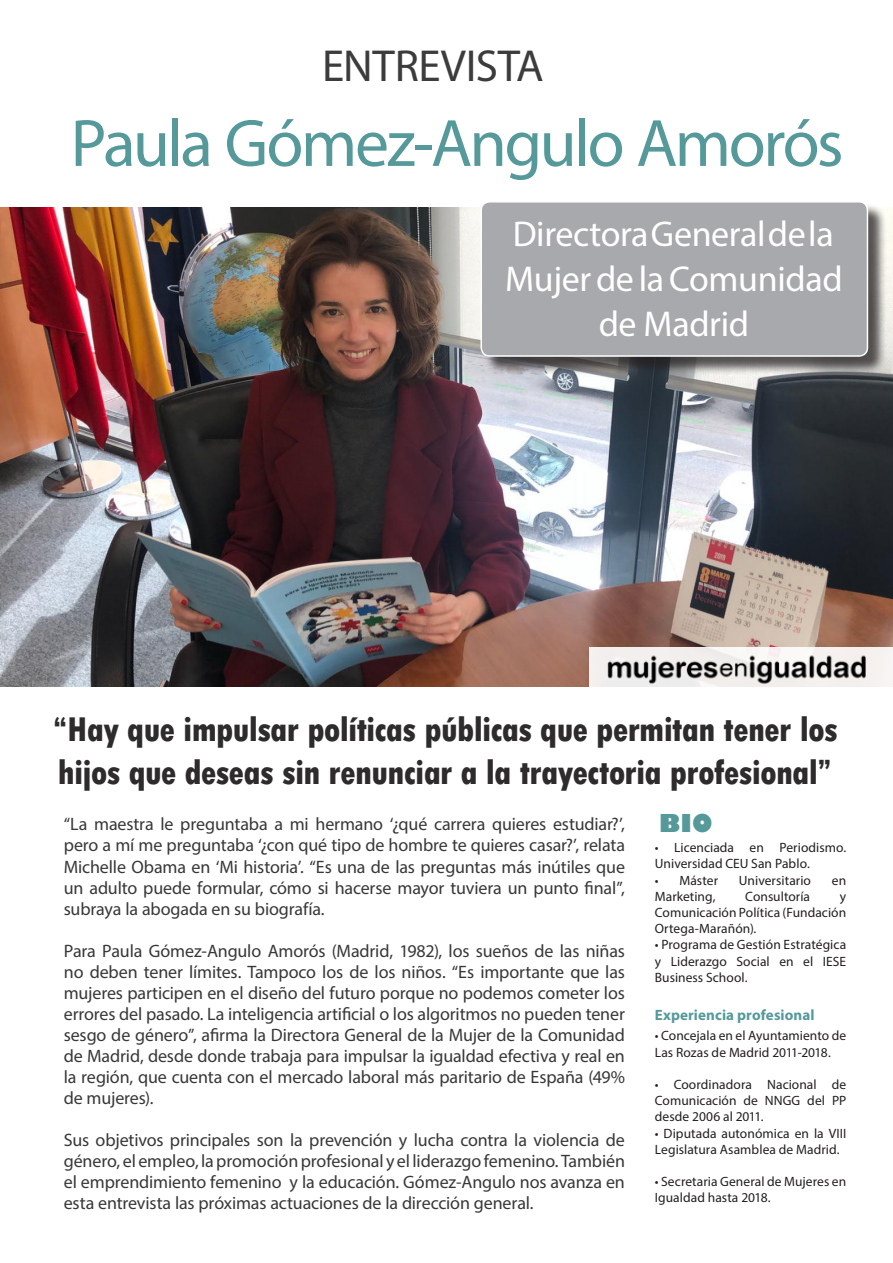
<style>
.page{position:relative;width:893px;height:1263px;background:#fff}
.page>*{position:absolute;margin:0;border:0;box-sizing:border-box;transform-origin:0 0}
.t1{font:67.5px "Myriad Pro";letter-spacing:-.04em;color:#55999b}
.t2{font:45px "Myriad Pro";letter-spacing:-.005em;color:#3c3c3d}
.t3{font:800 condensed 36px/43.2px "Tw Cen";letter-spacing:-.02em;color:#2e2b2c}
.t4{font:36px/45px "Myriad Pro";letter-spacing:-.01em;color:#fff;text-align:center}
.Box01-Title-TOP{font:800 24px "Gill Sans";color:#55999b}
.t5{font:18px/21px "Myriad Pro";letter-spacing:-.01em;color:#383839;text-align:justify}
.Box01-Title{font:700 15px "Myriad Pro";letter-spacing:.005em;color:#55999b}
.t6{font:13.5px/16.2px "Myriad Pro";letter-spacing:.005em;color:#231f20}
</style>
<div class="page">
<img style="left:0;top:207px;width:893px;height:480px">
<div style="left:483px;top:203px;width:404px;height:173px;background:#231f20;opacity:.75"></div>
<div style="left:481px;top:202px;width:386px;height:154px;background:#a8a9ad;border-radius:9px"></div>
<div style="left:480px;top:201px;width:388px;height:156px;border:2px solid #fff;border-radius:9px"></div>
<div style="left:589px;top:647px;width:304px;height:40px;background:#f5f1ef"></div>
<img style="left:604px;top:641px;width:262px;height:46px">
<p class="t2" style="left:322px;top:38px;width:223px">ENTREVISTA</p>
<p class="t1" style="left:71px;top:102px;width:774px">Paula Gómez-Angulo Amorós</p>
<p class="t4" style="left:505px;top:211px;width:339px">Directora General de la<br>Mujerde la Comunidad de Madrid</p>
<p class="t3" style="left:52px;top:708px;width:787px">“Hay que impulsar políticas públicas que permitan tener los hijos que deseas sin renunciar a la trayectoria profesional”</p>
<p class="Box01-Title-TOP" style="left:659px;top:808px;width:55px">BIO</p>
<p class="t6" style="left:655px;top:839px;width:193px">• Licenciada en Periodismo.<br>Universidad CEU San Pablo.</p>
<p class="t6" style="left:655px;top:872px;width:65px">• Máster</p>
<p class="t6" style="left:739px;top:872px;width:74px">Universitario</p>
<p class="t6" style="left:832px;top:872px;width:16px">en</p>
<p class="t6" style="left:655px;top:888px;width:62px">Marketing,</p>
<p class="t6" style="left:745px;top:888px;width:66px">Consultoría</p>
<p class="t5" style="left:64px;top:813px;width:563px">“La maestra le preguntaba a mi hermano ‘¿qué carrera quieres estudiar?’, pero a mí me preguntaba ‘¿con qué tipo de hombre te quieres casar?’, relata Michelle Obama en ‘Mi historia’. “Es una de las preguntas más inútiles que un adulto puede formular, cómo si hacerse mayor tuviera un punto final”, subraya la abogada en su biografía.</p>
<p class="t5" style="left:64px;top:940px;width:563px">Para Paula Gómez-Angulo Amorós (Madrid, 1982), los sueños de las niñas no deben tener límites. Tampoco los de los niños. “Es importante que las mujeres participen en el diseño del futuro porque no podemos cometer los errores del pasado. La inteligencia artificial o los algoritmos no pueden tener sesgo de género”, afirma la Directora General de la Mujer de la Comunidad de Madrid, desde donde trabaja para impulsar la igualdad efectiva y real en la región, que cuenta con el mercado laboral más paritario de España (49% de mujeres).</p>
<p class="t5" style="left:64px;top:1129px;width:563px">Sus objetivos principales son la prevención y lucha contra la violencia de género, el empleo, la promoción profesional y el liderazgo femenino. También el emprendimiento femenino y la educación. Gómez-Angulo nos avanza en esta entrevista las próximas actuaciones de la dirección general.</p>
<p class="t6" style="left:655px;top:888px;width:193px;text-align:justify;text-indent:185px">y Comunicación Política (Fundación Ortega-Marañón).</p>
<p class="t6" style="left:655px;top:936px;width:193px;text-align:justify">• Programa de Gestión Estratégica y Liderazgo Social en el IESE Business School.</p>
<p class="Box01-Title" style="left:655px;top:1005px;width:161px">Experiencia profesional</p>
<p class="t6" style="left:655px;top:1027px;width:193px">• Concejala en el Ayuntamiento de<br>Las Rozas de Madrid 2011-2018.</p>
<p class="t6" style="left:655px;top:1076px;width:193px;text-align:justify">• Coordinadora Nacional de Comunicación de NNGG del PP desde 2006 al 2011.</p>
<p class="t6" style="left:655px;top:1125px;width:193px">• Diputada autonómica en la VIII<br>Legislatura Asamblea de Madrid.</p>
<p class="t6" style="left:655px;top:1173px;width:193px">• Secretaria General de Mujeres en<br>Igualdad hasta 2018.</p>
</div>
